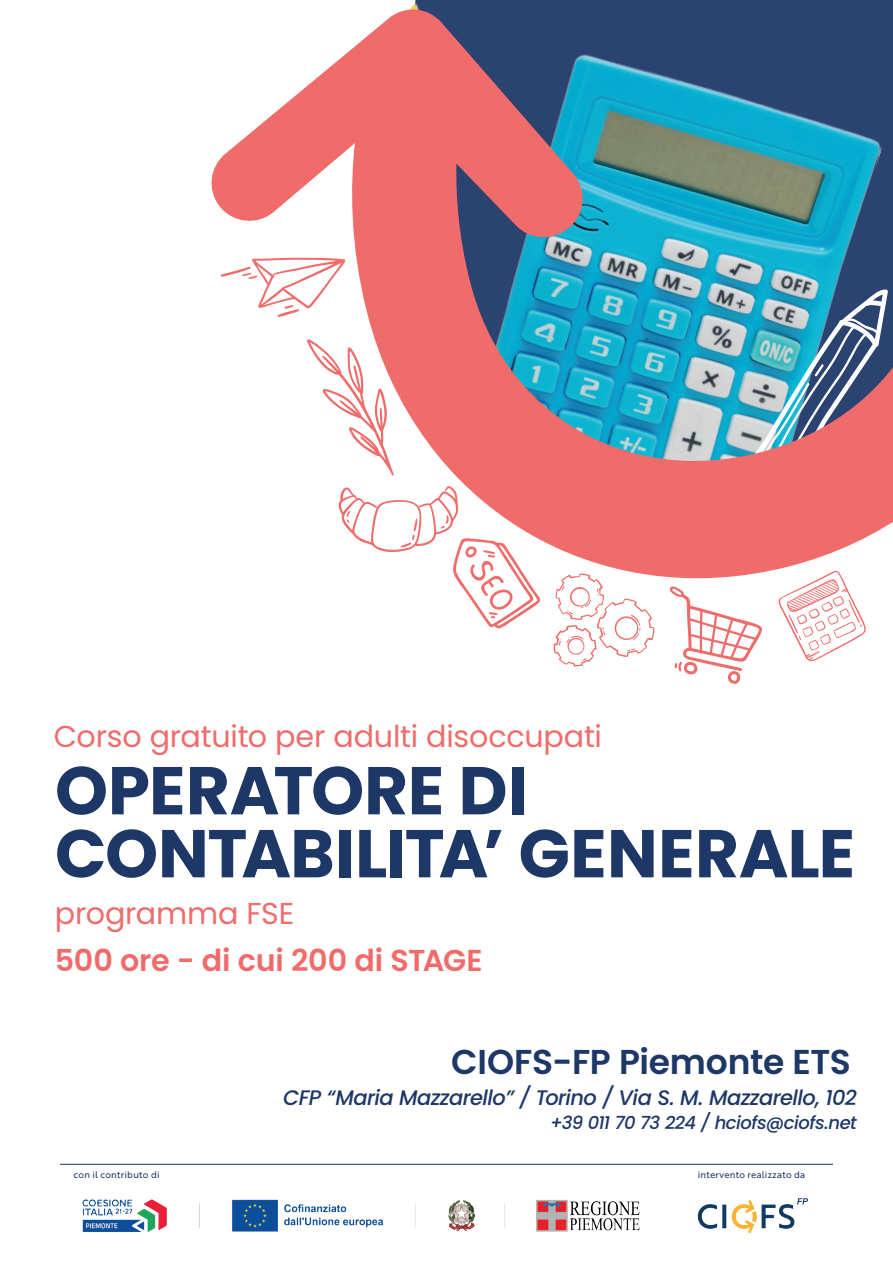
<style>
.page{position:relative;width:893px;height:1263px;background:#fff}
.page>*{position:absolute;margin:0;border:0;box-sizing:border-box;transform-origin:0 0}
.t1{font:700 67.5px/63px "Poppins";letter-spacing:-.005em;color:#1d3767}
.t2{font:600 34.5px "Poppins";letter-spacing:-.01em;color:#1d3767}
.t3{font:30.15px "Poppins";letter-spacing:-.01em;color:#f06c6b}
.t4{font:600 30.15px "Poppins";letter-spacing:-.005em;color:#f06c6b}
.t5{font:italic 500 21px "Poppins";letter-spacing:-.025em;color:#1d3767}
.t6{font:italic 500 18px "Poppins";letter-spacing:-.025em;color:#1d3767}
.t7{font:9.3px "Brother 1816 Regular";letter-spacing:.025em;color:#1d3767}
</style>
<div class="page">
<svg style="left:674px;top:615px;width:88px;height:69px"></svg>
<svg style="left:481px;top:615px;width:40px;height:14px"></svg>
<svg style="left:553px;top:615px;width:101px;height:51px"></svg>
<svg style="left:784px;top:615px;width:82px;height:46px"></svg>
<svg style="left:211px;top:5px;width:682px;height:610px"></svg>
<img style="left:82px;top:1198px;width:726px;height:35px">
<h3 class="t3" style="left:54px;top:719px;width:550px">Corso gratuito per adulti disoccupati</h3>
<h1 class="t1" style="left:55px;top:759px;width:802px">OPERATORE DI<br>CONTABILITA’ GENERALE</h1>
<h3 class="t3" style="left:55px;top:896px;width:241px">programma FSE</h3>
<h3 class="t4" style="left:55px;top:943px;width:429px">500 ore - di cui 200 di STAGE</h3>
<h2 class="t2" style="left:451px;top:1042px;width:401px">CIOFS-FP Piemonte ETS</h2>
<p class="t5" style="left:283px;top:1085px;width:575px">CFP “Maria Mazzarello” / Torino / Via S. M. Mazzarello, 102</p>
<p class="t6" style="left:550px;top:1112px;width:308px">+39 011 70 73 224 / hciofs@ciofs.net</p>
<p class="t7" style="left:74px;top:1168px;width:88px">con il contributo di</p>
<p class="t7" style="left:698px;top:1168px;width:109px">intervento realizzato da</p>
</div>
